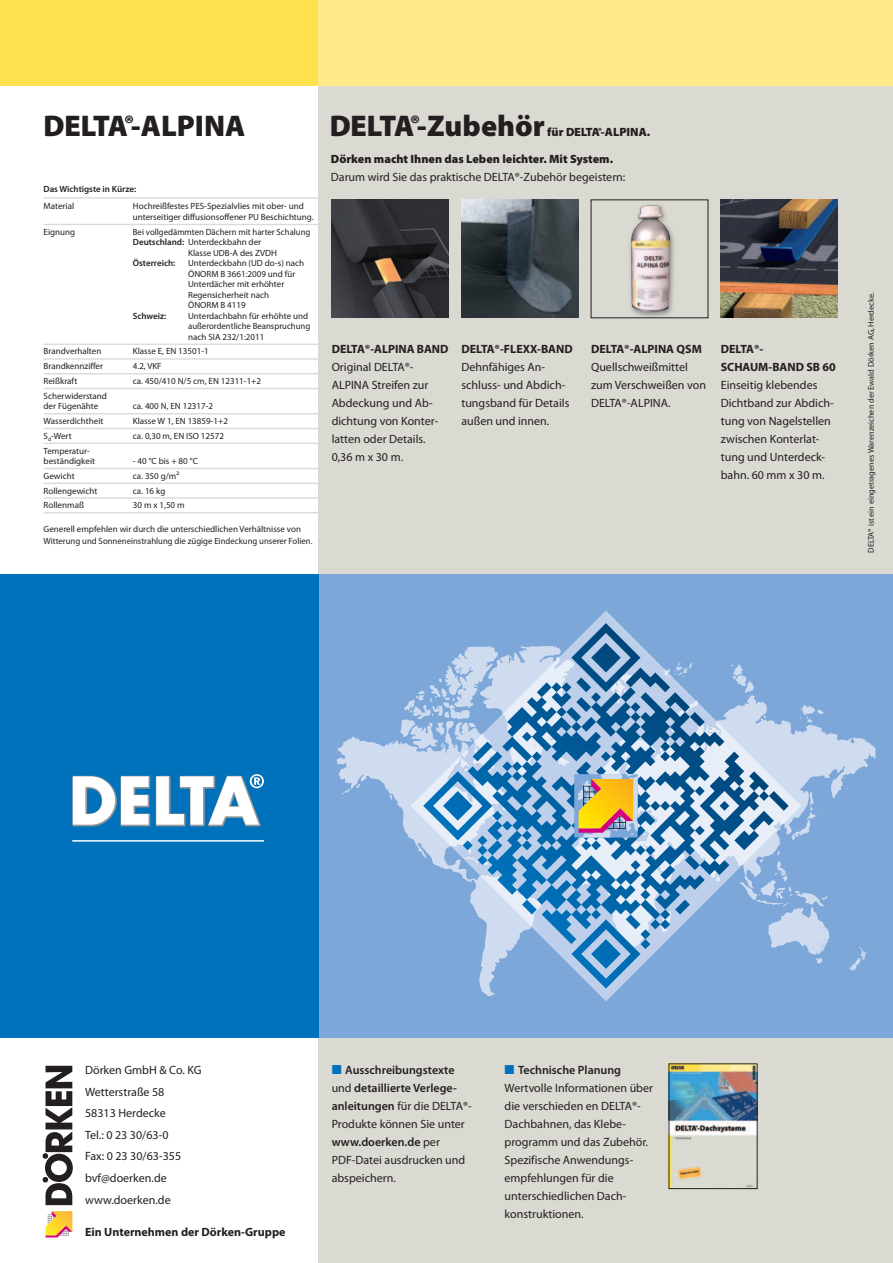
<style>
.page{position:relative;width:893px;height:1263px;background:#fff}
.page>*{position:absolute;margin:0;border:0;box-sizing:border-box;transform-origin:0 0}
.t1{font:900 30px "Delta Myriad Pro";letter-spacing:-.035em;color:#231f20}
.t2{font:12px/18px "Myriad Pro Doerken";color:#231f20}
.t3{font:700 12px/18px "Myriad Pro Doerken";color:#231f20}
.t4{font:900 12px "Myriad Pro Doerken";color:#231f20}
.t5{font:9px/10.5px "Myriad Pro Doerken";color:#231f20}
.t6{font:600 9px "Myriad Pro Doerken";color:#231f20}
.t7{font:8.25px "Myriad Pro Doerken";color:#231f20}
.s1{font-family:"Myriad Pro Doerken"}
.s2{font-family:"Delta Myriad Pro"}
.s3{font-weight:600}
.s4{font-weight:600;color:#0072bc}
</style>
<div class="page">
<div style="left:319px;top:0;width:574px;height:1263px;background:#dad9d2"></div>
<div style="left:0;top:0;width:319px;height:85px;background:#ffe04e"></div>
<div style="left:319px;top:0;width:574px;height:85px;background:#ffea89"></div>
<hr style="left:44px;top:197px;width:275px;height:2px;background:#dad9d2">
<hr style="left:44px;top:224px;width:275px;height:1px;background:#dad9d2">
<hr style="left:44px;top:344px;width:275px;height:1px;background:#dad9d2">
<hr style="left:44px;top:358px;width:275px;height:2px;background:#dad9d2">
<hr style="left:44px;top:373px;width:275px;height:1px;background:#dad9d2">
<hr style="left:44px;top:388px;width:275px;height:1px;background:#dad9d2">
<hr style="left:44px;top:413px;width:275px;height:1px;background:#dad9d2">
<hr style="left:44px;top:428px;width:275px;height:1px;background:#dad9d2">
<hr style="left:44px;top:443px;width:275px;height:1px;background:#dad9d2">
<hr style="left:44px;top:468px;width:275px;height:1px;background:#dad9d2">
<hr style="left:44px;top:483px;width:275px;height:1px;background:#dad9d2">
<hr style="left:44px;top:497px;width:275px;height:2px;background:#dad9d2">
<hr style="left:44px;top:512px;width:275px;height:1px;background:#dad9d2">
<div style="left:319px;top:574px;width:574px;height:464px;background:#7ca7d8"></div>
<svg style="left:784px;top:712px;width:91px;height:89px"></svg>
<svg style="left:336px;top:736px;width:64px;height:71px;fill:#cfdcef"></svg>
<svg style="left:801px;top:792px;width:22px;height:44px"></svg>
<svg style="left:799px;top:705px;width:24px;height:18px"></svg>
<svg style="left:355px;top:784px;width:5px;height:4px"></svg>
<svg style="left:801px;top:892px;width:29px;height:72px"></svg>
<svg style="left:849px;top:947px;width:18px;height:23px"></svg>
<svg style="left:479px;top:611px;width:305px;height:390px"></svg>
<svg style="left:568px;top:721px;width:233px;height:228px"></svg>
<svg style="left:661px;top:929px;width:10px;height:3px"></svg>
<img style="left:332px;top:200px;width:117px;height:118px">
<img style="left:461px;top:200px;width:117px;height:118px">
<img style="left:630px;top:230px;width:44px;height:86px">
<img style="left:631px;top:205px;width:39px;height:108px">
<img style="left:721px;top:200px;width:117px;height:118px">
<svg style="left:43px;top:1066px;width:30px;height:139px"></svg>
<svg style="left:46px;top:1211px;width:26px;height:26px"></svg>
<svg style="left:507px;top:623px;width:217px;height:306px"></svg>
<svg style="left:400px;top:645px;width:246px;height:282px"></svg>
<img style="left:671px;top:1065px;width:84px;height:122px">
<div style="left:0;top:574px;width:319px;height:464px;background:#0072bc"></div>
<svg style="left:72px;top:776px;width:78px;height:50px"></svg>
<svg style="left:156px;top:774px;width:108px;height:52px"></svg>
<hr style="left:72px;top:840px;width:192px;height:2px;background:#fff">
<h1 class="t1" style="left:44px;top:105px;width:203px">DELTA®-<span class="s1">ALPINA</span></h1>
<h1 class="t1" style="left:330px;top:105px;width:217px">DELTA®-Z<span class="s1">ubehör</span></h1>
<p class="t4" style="left:547px;top:124px;width:104px">für <span class="s2">DELTA®-</span>ALPINA.</p>
<p class="t6" style="left:44px;top:183px;width:94px">Das Wichtigste in Kürze:</p>
<p class="t5" style="left:44px;top:201px;width:32px">Material</p>
<p class="t5" style="left:133px;top:201px;width:182px">Hochreißfestes PES-Spezialvlies mit ober- und unterseitiger diffusionsoffener PU Beschichtung.</p>
<p class="t5" style="left:44px;top:226px;width:33px">Eignung</p>
<p class="t5" style="left:133px;top:226px;width:179px">Bei vollgedämmten Dächern mit harter Schalung</p>
<p class="t5" style="left:133px;top:237px;width:130px"><span class="s3">Deutschland:</span> Unterdeckbahn der</p>
<p class="t5" style="left:188px;top:247px;width:90px">Klasse UDB-A des ZVDH</p>
<p class="t6" style="left:133px;top:257px;width:44px">Österreich:</p>
<p class="t5" style="left:188px;top:258px;width:118px">Unterdeckbahn (UD do-s) nach<br>ÖNORM B 3661:2009 und für<br>Unterdächer mit erhöhter<br>Regensicherheit nach<br>ÖNORM B 4119</p>
<p class="t6" style="left:133px;top:310px;width:35px">Schweiz:</p>
<p class="t5" style="left:188px;top:310px;width:124px">Unterdachbahn für erhöhte und außerordentliche Beanspruchung nach SIA 232/1:2011</p>
<p class="t5" style="left:44px;top:346px;width:59px">Brandverhalten</p>
<p class="t5" style="left:133px;top:346px;width:77px">Klasse E, EN 13501-1</p>
<p class="t5" style="left:44px;top:361px;width:61px">Brandkennziffer</p>
<p class="t5" style="left:133px;top:361px;width:30px">4.2, VKF</p>
<p class="t5" style="left:44px;top:376px;width:35px">Reißkraft</p>
<p class="t5" style="left:133px;top:376px;width:130px">ca. 450/410 N/5 cm, EN 12311-1+2</p>
<p class="t5" style="left:44px;top:390px;width:65px">Scherwiderstand der Fügenähte</p>
<p class="t5" style="left:133px;top:401px;width:82px">ca. 400 N, EN 12317-2</p>
<p class="t5" style="left:44px;top:416px;width:61px">Wasserdichtheit</p>
<p class="t5" style="left:133px;top:416px;width:97px">Klasse W 1, EN 13859-1+2</p>
<p class="t5" style="left:44px;top:430px;width:30px">S<sub>d</sub>-Wert</p>
<p class="t5" style="left:133px;top:430px;width:93px">ca. 0,30 m, EN ISO 12572</p>
<p class="t5" style="left:44px;top:445px;width:53px">Temperatur&shy;beständigkeit</p>
<p class="t5" style="left:133px;top:456px;width:66px">- 40 °C bis + 80 °C</p>
<p class="t5" style="left:44px;top:470px;width:33px">Gewicht</p>
<p class="t5" style="left:133px;top:470px;width:48px">ca. 350 g/m²</p>
<p class="t5" style="left:44px;top:485px;width:55px">Rollengewicht</p>
<p class="t5" style="left:133px;top:485px;width:34px">ca. 16 kg</p>
<p class="t5" style="left:44px;top:500px;width:42px">Rollenmaß</p>
<p class="t5" style="left:133px;top:500px;width:53px">30 m x 1,50 m</p>
<p class="t5" style="left:44px;top:523px;width:270px;line-height:11.2px">Generell empfehlen wir durch die unterschiedlichen Verhältnisse von<br>Witterung und Sonneneinstrahlung die zügige Eindeckung unserer Folien.</p>
<p class="t4" style="left:331px;top:151px;width:284px">Dörken macht Ihnen das Leben leichter. Mit System.</p>
<p class="t2" style="left:331px;top:168px;width:296px">Darum wird Sie das praktische DELTA®-Zubehör begeistern:</p>
<p class="t3" style="left:332px;top:340px;width:118px">DELTA®-ALPINA BAND</p>
<p class="t2" style="left:332px;top:358px;width:108px">Original DELTA®-<br>ALPINA Streifen zur<br>Abdeckung und Ab&shy;dichtung von Konter&shy;latten oder Details.<br>0,36 m x 30 m.</p>
<p class="t3" style="left:461px;top:340px;width:113px">DELTA®-FLEXX-BAND</p>
<p class="t2" style="left:461px;top:358px;width:110px">Dehnfähiges An&shy;schluss- und Abdich&shy;tungsband für Details außen und innen.</p>
<p class="t3" style="left:591px;top:340px;width:112px">DELTA®-ALPINA QSM</p>
<p class="t2" style="left:591px;top:358px;width:116px">Quellschweißmittel zum Verschweißen von<br>DELTA®-ALPINA.</p>
<p class="t3" style="left:721px;top:340px;width:117px">DELTA®-<br>SCHAUM-BAND SB 60</p>
<p class="t2" style="left:721px;top:376px;width:114px">Einseitig klebendes<br>Dichtband zur Abdich&shy;tung von Nagelstellen zwischen Konterlat&shy;tung und Unterdeck&shy;bahn. 60 mm x 30 m.</p>
<p class="t7" style="left:866px;top:553px;width:262px;rotate:-90deg">DELTA® ist ein eingetragenes Warenzeichen der Ewald Dörken AG, Herdecke.</p>
<p class="t2" style="left:85px;top:1059px;width:118px;line-height:21.6px">Dörken GmbH &amp; Co. KG<br>Wetterstraße 58<br>58313 Herdecke<br>Tel.: 0 23 30/63-0<br>Fax: 0 23 30/63-355 bvf@doerken.de www.doerken.de</p>
<p class="t3" style="left:85px;top:1222px;width:202px">Ein Unternehmen der Dörken-Gruppe</p>
<p class="t2" style="left:332px;top:1061px;width:142px"><span class="s4">■</span> <span class="s3">Ausschreibungstexte </span>und <span class="s3">detaillierte Verlege&shy;anleitungen</span> für die DELTA®-<br>Produkte können Sie unter <span class="s3">www.doerken.de</span> per<br>PDF-Datei ausdrucken und abspeichern.</p>
<p class="t2" style="left:505px;top:1061px;width:150px"><span class="s4">■</span> <span class="s3">Technische Planung<br></span>Wertvolle In for mationen über die ver schie de n en DELTA®-<br>Dach bah nen, das Klebe -<br>pro gramm und das Zubehör.<br>Spezifische Anwendungs&shy;empfehlungen für die unterschiedlichen Dach&shy;konstruktionen.</p>
</div>
